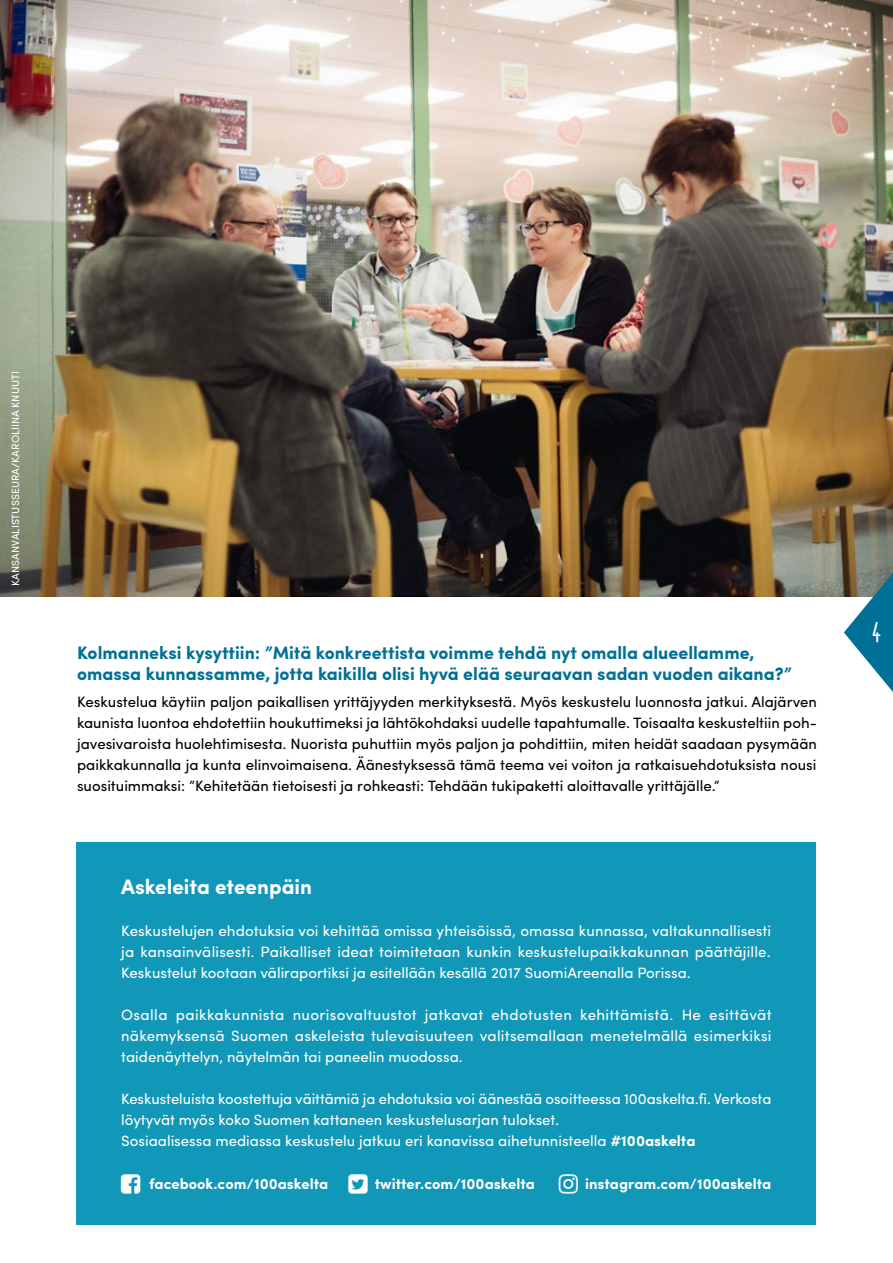
<style>
.page{position:relative;width:893px;height:1263px;background:#fff}
.page>*{position:absolute;margin:0;border:0;box-sizing:border-box;transform-origin:0 0}
.t1{font:700 27px "Karmina";color:#fff}
.t2{font:700 21px "Sofia Pro";color:#fff}
.t3{font:700 18px/21.6px "Sofia Pro";color:#007096}
.t4{font:15px/21px "Sofia Pro";color:#fff}
.t5{font:15px/21px "Sofia Pro";color:#000}
.t6{font:15px "Sofia Pro";letter-spacing:.025em;color:#fff}
.t7{font:700 15px "Sofia Pro";color:#fff}
.t8{font:10.5px "Sofia Pro";color:#fff}
.s1{font-weight:700}
</style>
<div class="page">
<div style="left:77px;top:842px;width:739px;height:383px;background:#1197b7"></div>
<img style="left:0;top:0;width:893px;height:596px">
<svg style="left:844px;top:546px;width:49px;height:146px"></svg>
<p class="t8" style="left:8px;top:586px;width:216px;rotate:-90deg">KANSANVALISTUSSEURA/KAROLIINA KNUUTI</p>
<p class="t3" style="left:77px;top:641px;width:716px">Kolmanneksi kysyttiin ”: Mitä konkreettista voimme tehdä nyt omalla alueellamme, omassa kunnassamme, jotta kaikilla olisi hyvä elää seuraavan sadan vuoden aikana “?</p>
<p class="t5" style="left:77px;top:691px;width:741px">Keskustelua käytiin paljon paikallisen yrittäjyyden merkityksestä. Myös keskustelu luonnosta jatkui. Alajärven</p>
<p class="t5" style="left:77px;top:733px;width:741px">javesivaroista huolehtimisesta. Nuorista puhuttiin myös paljon ja pohdittiin, miten heidät saadaan pysymään</p>
<p class="t5" style="left:77px;top:712px;width:741px">kaunista luontoa ehdotettiin houkuttimeksi ja lähtökohdaksi uudelle tapahtumalle. Toisaalta keskusteltiin poh-</p>
<p class="t5" style="left:77px;top:754px;width:741px">paikkakunnalla ja kunta elinvoimaisena. Äänestyksessä tämä teema vei voiton ja ratkaisuehdotuksista nousi suosituimmaksi ”: Kehitetään tietoisesti ja rohkeasti: Tehdään tukipaketti aloittavalle yrittäjälle“.</p>
<h2 class="t2" style="left:121px;top:870px;width:192px">Askeleita eteenpäin</h2>
<p class="t4" style="left:121px;top:919px;width:651px;text-align:justify">Keskustelujen ehdotuksia voi kehittää omissa yhteisöissä, omassa kunnassa, valtakunnallisesti ja kansainvälisesti. Paikalliset ideat toimitetaan kunkin keskustelupaikkakunnan päättäjille.<br>Keskustelut kootaan väliraportiksi ja esitellään kesällä 2017 SuomiAreenalla Porissa.</p>
<p class="t6" style="left:709px;top:1003px;width:64px">esittävät</p>
<p class="t4" style="left:121px;top:1003px;width:652px">Osalla<br>näkemyksensä Suomen askeleista tulevaisuuteen valitsemallaan menetelmällä esimerkiksi taidenäyttelyn, näytelmän tai paneelin muodossa.</p>
<p class="t4" style="left:121px;top:1087px;width:652px">Keskusteluista koostettuja väittämiä ja ehdotuksia voi äänestää osoitteessa 100askelta .f i. Verkosta löytyvät myös koko Suomen kattaneen keskustelusarjan tulokset.<br>Sosiaalisessa mediassa keskustelu jatkuu eri kanavissa aihetunnisteella <span class="s1">#100askelta</span></p>
<p class="t7" style="left:585px;top:1173px;width:188px">instagram.com/100askelta</p>
<p class="t6" style="left:176px;top:1003px;width:110px">paikkakunnista</p>
<p class="t6" style="left:293px;top:1003px;width:126px">nuorisovaltuustot</p>
<p class="t6" style="left:425px;top:1003px;width:60px">jatkavat</p>
<p class="t6" style="left:491px;top:1003px;width:82px">ehdotusten</p>
<p class="t6" style="left:580px;top:1003px;width:95px">kehittämistä.</p>
<p class="t4" style="left:682px;top:1003px;width:21px">He</p>
<p class="t7" style="left:149px;top:1173px;width:181px">facebook.com/100askelta</p>
<p class="t7" style="left:375px;top:1173px;width:162px">twitter.com/100askelta</p>
<h1 class="t1" style="left:873px;top:617px;width:8px">4</h1>
</div>
